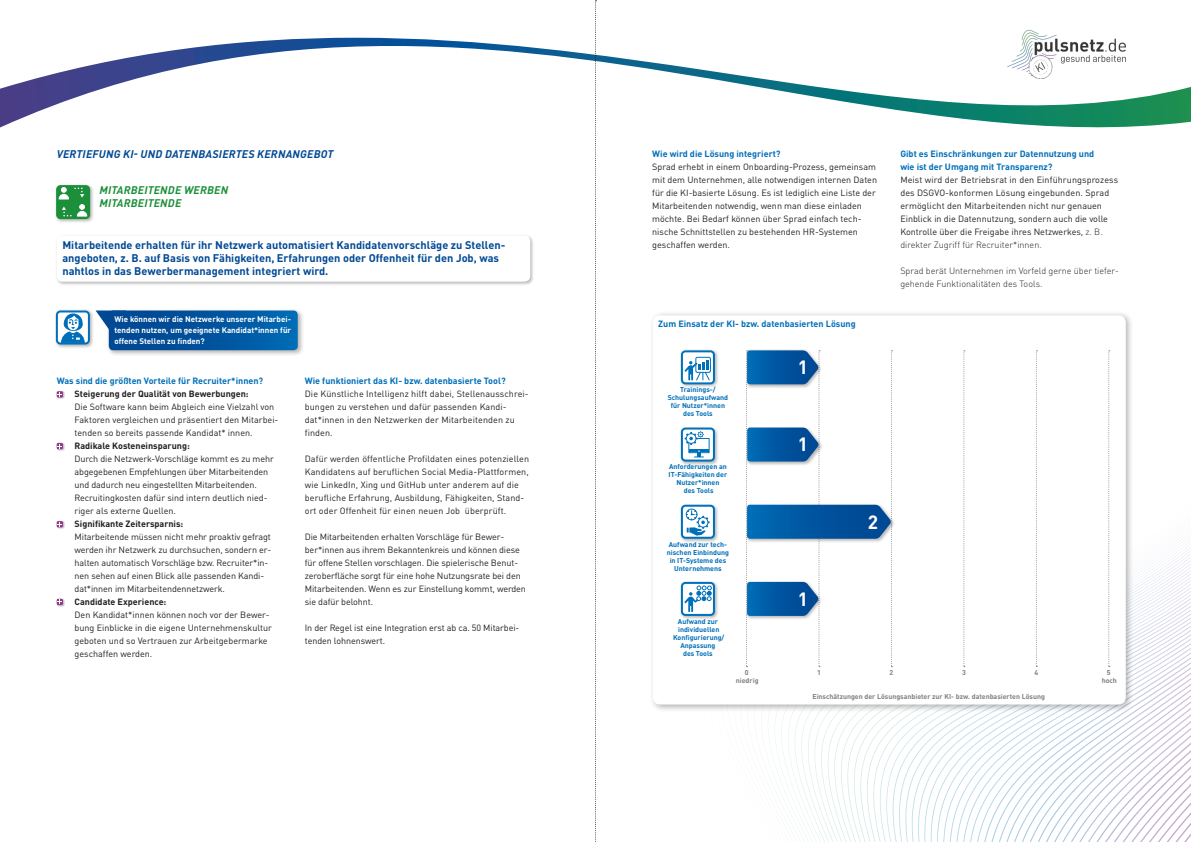
<style>
.page{position:relative;width:1191px;height:842px;background:#fff}
.page>*{position:absolute;margin:0;border:0;box-sizing:border-box;transform-origin:0 0}
.Fließtext{font:700 19px "DIN Pro";color:#fff}
.Fließtext-2{font:700 11px/13px "DIN Pro";color:#004994}
.Subhead_1_-_blau{font:italic 700 11px "DIN Pro";letter-spacing:.015em;color:#004994}
.Subhead_1_-_blau-2{font:italic 700 11px/13px "DIN Pro";letter-spacing:.015em;color:#1d903a}
.Fließtext-3{font:9px/13px "DIN Pro";color:#231f20}
.Fließtext-4{font:700 9px "DIN Pro";color:#006fb9}
.Fließtext-5{font:300 9px/13px "DIN Pro";color:#231f20}
.Fließtext-6{font:700 9px "DIN Pro";color:#231f20}
.t1{font:700 8px/11px "DIN Pro";color:#fff;text-align:justify}
.t2{font:700 7px/8px "DIN Pro";color:#006fb9;text-align:center}
.t3{font:700 7px "DIN Pro";color:#808080}
.s1{font-weight:300}
</style>
<div class="page">
<svg style="left:0;top:37px;width:1191px;height:91px"></svg>
<img style="left:754px;top:541px;width:437px;height:301px">
<svg style="left:595px;top:0;width:1px;height:842px"></svg>
<div style="left:649px;top:311px;width:485px;height:401px;background:#231f20;opacity:.33"></div>
<div style="left:653px;top:315px;width:472px;height:389px;background:#fff;border-radius:7px"></div>
<svg style="left:963px;top:350px;width:2px;height:317px"></svg>
<svg style="left:1036px;top:350px;width:1px;height:317px"></svg>
<svg style="left:1108px;top:350px;width:1px;height:317px"></svg>
<div style="left:55px;top:234px;width:479px;height:52px;background:#231f20;opacity:.33"></div>
<div style="left:57px;top:236px;width:473px;height:46px;background:#fff;border-radius:6px"></div>
<div style="left:106px;top:308px;width:198px;height:49px;background:#231f20;opacity:.33"></div>
<svg style="left:96px;top:310px;width:202px;height:40px;background:#0f5ea4"></svg>
<div style="left:54px;top:309px;width:40px;height:40px;background:#231f20;opacity:.33"></div>
<div style="left:56px;top:310px;width:34px;height:34px;border:2px solid #006fb9;border-radius:4px"></div>
<svg style="left:59px;top:313px;width:28px;height:31px"></svg>
<div style="left:54px;top:183px;width:40px;height:40px;background:#231f20;opacity:.33"></div>
<div style="left:56px;top:185px;width:34px;height:34px;border:2px solid #1c8f3b;border-radius:4px"></div>
<svg style="left:58px;top:187px;width:30px;height:30px"></svg>
<div style="left:679px;top:426px;width:40px;height:40px;background:#231f20;opacity:.33"></div>
<div style="left:682px;top:428px;width:32px;height:33px;background:#fff;border-radius:4px"></div>
<div style="left:681px;top:427px;width:34px;height:35px;border:2px solid #0070ba;border-radius:4px"></div>
<div style="left:688px;top:438px;width:21px;height:15px;border:1px solid #0070ba"></div>
<hr style="left:689px;top:450px;width:20px;height:2px;background:#0070ba">
<svg style="left:684px;top:431px;width:20px;height:26px"></svg>
<div style="left:679px;top:503px;width:40px;height:40px;background:#231f20;opacity:.33"></div>
<div style="left:682px;top:506px;width:32px;height:32px;background:#fff;border-radius:4px"></div>
<div style="left:681px;top:505px;width:34px;height:34px;border:2px solid #0070ba;border-radius:4px"></div>
<svg style="left:685px;top:508px;width:24px;height:28px"></svg>
<div style="left:679px;top:348px;width:40px;height:41px;background:#231f20;opacity:.33"></div>
<div style="left:682px;top:351px;width:32px;height:32px;background:#fff;border-radius:4px"></div>
<div style="left:681px;top:350px;width:34px;height:34px;border:2px solid #0070ba;border-radius:4px"></div>
<div style="left:695px;top:357px;width:16px;height:16px;border:1px solid #0070ba;border-radius:2px"></div>
<svg style="left:684px;top:360px;width:26px;height:21px"></svg>
<div style="left:745px;top:503px;width:150px;height:40px;background:#231f20;opacity:.33"></div>
<div style="left:745px;top:349px;width:77px;height:40px;background:#fafafa"></div>
<svg style="left:746px;top:350px;width:146px;height:317px"></svg>
<div style="left:56px;top:442px;width:9px;height:9px;background:#231f20;opacity:.33"></div>
<svg style="left:57px;top:443px;width:6px;height:6px"></svg>
<div style="left:56px;top:520px;width:9px;height:9px;background:#231f20;opacity:.33"></div>
<svg style="left:57px;top:521px;width:6px;height:6px"></svg>
<div style="left:56px;top:598px;width:9px;height:9px;background:#231f20;opacity:.33"></div>
<svg style="left:57px;top:599px;width:6px;height:6px"></svg>
<div style="left:56px;top:390px;width:9px;height:9px;background:#231f20;opacity:.33"></div>
<svg style="left:57px;top:391px;width:6px;height:6px"></svg>
<img style="left:1007px;top:29px;width:118px;height:50px">
<div style="left:679px;top:580px;width:40px;height:40px;background:#231f20;opacity:.33"></div>
<div style="left:682px;top:583px;width:32px;height:32px;background:#fff;border-radius:4px"></div>
<div style="left:681px;top:582px;width:34px;height:34px;border:2px solid #0070ba;border-radius:4px"></div>
<svg style="left:684px;top:585px;width:28px;height:27px"></svg>
<p class="Subhead_1_-_blau" style="left:57px;top:145px;width:278px">VERTIEFUNG KI- UND DATENBASIERTES KERNANGEBOT</p>
<p class="Subhead_1_-_blau-2" style="left:99px;top:182px;width:130px">MITARBEITENDE WERBEN<br>MITARBEITENDE</p>
<p class="Fließtext-2" style="left:62px;top:237px;width:444px">Mitarbeitende erhalten für ihr Netzwerk automatisiert Kandidatenvorschläge zu Stellen&shy;angeboten, z. B. auf Basis von Fähigkeiten, Erfahrungen oder Offenheit für den Job, was nahtlos in das Bewerbermanagement integriert wird.</p>
<p class="Fließtext-4" style="left:652px;top:146px;width:130px">Wie wird die Lösung integriert?</p>
<p class="Fließtext-3" style="left:652px;top:159px;width:226px">Sprad erhebt in einem Onboarding-Prozess, gemeinsam mit dem Unternehmen, alle notwendigen internen Daten für die KI-basierte Lösung. Es ist lediglich eine Liste der Mitarbeitenden notwendig, wenn man diese einladen möchte. Bei Bedarf können über Sprad einfach tech&shy;nische Schnittstellen zu bestehenden HR-Systemen geschaffen werden.</p>
<p class="t1" style="left:114px;top:312px;width:178px">Wie können wir die Netzwerke unserer Mitarbei&shy;tenden nutzen, um geeignete Kandidat*innen für offene Stellen zu finden?</p>
<p class="Fließtext-4" style="left:658px;top:317px;width:199px">Zum Einsatz der KI- bzw. datenbasierten Lösung</p>
<p class="Fließtext-4" style="left:57px;top:373px;width:208px">Was sind die größten Vorteile für Recruiter*innen?</p>
<p class="Fließtext-6" style="left:75px;top:386px;width:176px">Steigerung der Qualität von Bewerbungen:</p>
<p class="Fließtext-3" style="left:75px;top:400px;width:205px">Die Software kann beim Abgleich eine Vielzahl von<br>Faktoren vergleichen und präsentiert den Mitarbei&shy;tenden so bereits passende Kandidat* innen.</p>
<p class="Fließtext-6" style="left:75px;top:438px;width:117px">Radikale Kosteneinsparung:</p>
<p class="Fließtext-3" style="left:75px;top:452px;width:201px">Durch die Netzwerk-Vorschläge kommt es zu mehr abgegebenen Empfehlungen über Mitarbeitenden und dadurch neu eingestellten Mitarbeitenden.<br>Recruitingkosten dafür sind intern deutlich nied&shy;riger als externe Quellen.</p>
<p class="Fließtext-6" style="left:75px;top:516px;width:110px">Signifikante Zeitersparnis:</p>
<p class="Fließtext-3" style="left:75px;top:530px;width:198px">Mitarbeitende müssen nicht mehr proaktiv gefragt werden ihr Netzwerk zu durchsuchen, sondern er-</p>
<p class="Fließtext-3" style="left:75px;top:556px;width:195px">halten automatisch Vorschläge bzw. Recruiter*in-</p>
<p class="Fließtext-3" style="left:75px;top:569px;width:191px">nen sehen auf einen Blick alle passenden Kandi&shy;dat*innen im Mitarbeitendennetzwerk.</p>
<p class="Fließtext-6" style="left:75px;top:594px;width:93px">Candidate Experience:</p>
<p class="Fließtext-3" style="left:75px;top:608px;width:199px">Den Kandidat*innen können noch vor der Bewer&shy;bung Einblicke in die eigene Unternehmenskultur geboten und so Vertrauen zur Arbeitgebermarke geschaffen werden.</p>
<p class="Fließtext-4" style="left:305px;top:373px;width:202px">Wie funktioniert das KI- bzw. datenbasierte Tool?</p>
<p class="Fließtext-3" style="left:305px;top:387px;width:225px">Die Künstliche Intelligenz hilft dabei, Stellenausschrei&shy;bungen zu verstehen und dafür passenden Kandi&shy;dat*innen in den Netzwerken der Mitarbeitenden zu finden.</p>
<p class="Fließtext-3" style="left:305px;top:452px;width:226px">Dafür werden öffentliche Profildaten eines potenziellen Kandidatens auf beruflichen Social Media-Plattformen, wie LinkedIn, Xing und GitHub unter anderem auf die berufliche Erfahrung, Ausbildung, Fähigkeiten, Stand&shy;ort oder Offenheit für einen neuen Job überprüft.</p>
<p class="Fließtext-3" style="left:305px;top:530px;width:223px">Die Mitarbeitenden erhalten Vorschläge für Bewer&shy;ber*innen aus ihrem Bekanntenkreis und können diese für offene Stellen vorschlagen. Die spielerische Benut&shy;zeroberfläche sorgt für eine hohe Nutzungsrate bei den Mitarbeitenden. Wenn es zur Einstellung kommt, werden sie dafür belohnt.</p>
<p class="Fließtext-3" style="left:305px;top:621px;width:216px">In der Regel ist eine Integration erst ab ca. 50 Mitarbei-</p>
<p class="Fließtext-3" style="left:305px;top:634px;width:82px">tenden lohnenswert.</p>
<p class="t2" style="left:680px;top:385px;width:37px">Trainings-/</p>
<p class="t2" style="left:668px;top:393px;width:62px">Schulungsaufwand für Nutzer*innen des Tools</p>
<p class="t2" style="left:668px;top:462px;width:60px">Anforderungen an<br>IT-Fähigkeiten der<br>Nutzer*innen</p>
<p class="t2" style="left:684px;top:486px;width:31px">des Tools</p>
<p class="Fließtext" style="left:797px;top:351px;width:12px">1</p>
<p class="Fließtext" style="left:798px;top:429px;width:12px">1</p>
<p class="t2" style="left:667px;top:539px;width:64px">Aufwand zur tech&shy;nischen Einbindung in IT-Systeme des<br>Unternehmens</p>
<p class="t2" style="left:678px;top:616px;width:41px">Aufwand zur</p>
<p class="t2" style="left:678px;top:624px;width:43px">individuellen</p>
<p class="t2" style="left:673px;top:632px;width:53px">Konfigurierung/</p>
<p class="t2" style="left:680px;top:640px;width:37px">Anpassung</p>
<p class="t2" style="left:683px;top:648px;width:31px">des Tools</p>
<p class="Fließtext" style="left:797px;top:583px;width:12px">1</p>
<p class="t3" style="left:744px;top:666px;width:5px">0</p>
<p class="t3" style="left:817px;top:666px;width:5px">1</p>
<p class="t3" style="left:736px;top:675px;width:24px">niedrig</p>
<p class="Fließtext" style="left:868px;top:506px;width:12px">2</p>
<p class="Fließtext-4" style="left:900px;top:146px;width:195px">Gibt es Einschränkungen zur Datennutzung und</p>
<p class="Fließtext-4" style="left:900px;top:159px;width:154px">wie ist der Umgang mit Transparenz?</p>
<p class="Fließtext-3" style="left:900px;top:172px;width:219px">Meist wird der Betriebsrat in den Einführungsprozess des DSGVO-konformen Lösung eingebunden. Sprad ermöglicht den Mitarbeitenden nicht nur genauen Einblick in die Datennutzung, sondern auch die volle Kontrolle über die Freigabe ihres Netzwerkes, <span class="s1">z. B.</span></p>
<p class="Fließtext-5" style="left:900px;top:237px;width:143px">direkter Zugriff für Recruiter*innen.</p>
<p class="Fließtext-5" style="left:900px;top:263px;width:220px">Sprad berät Unternehmen im Vorfeld gerne über tiefer&shy;gehende Funktionalitäten des Tools.</p>
<p class="t3" style="left:889px;top:666px;width:5px">2</p>
<p class="t3" style="left:962px;top:666px;width:5px">3</p>
<p class="t3" style="left:1034px;top:666px;width:5px">4</p>
<p class="t3" style="left:1107px;top:666px;width:5px">5</p>
<p class="t3" style="left:1101px;top:675px;width:17px">hoch</p>
<p class="t3" style="left:812px;top:690px;width:234px">Einschätzungen der Lösungsanbieter zur KI- bzw. datenbasierten Lösung</p>
</div>
